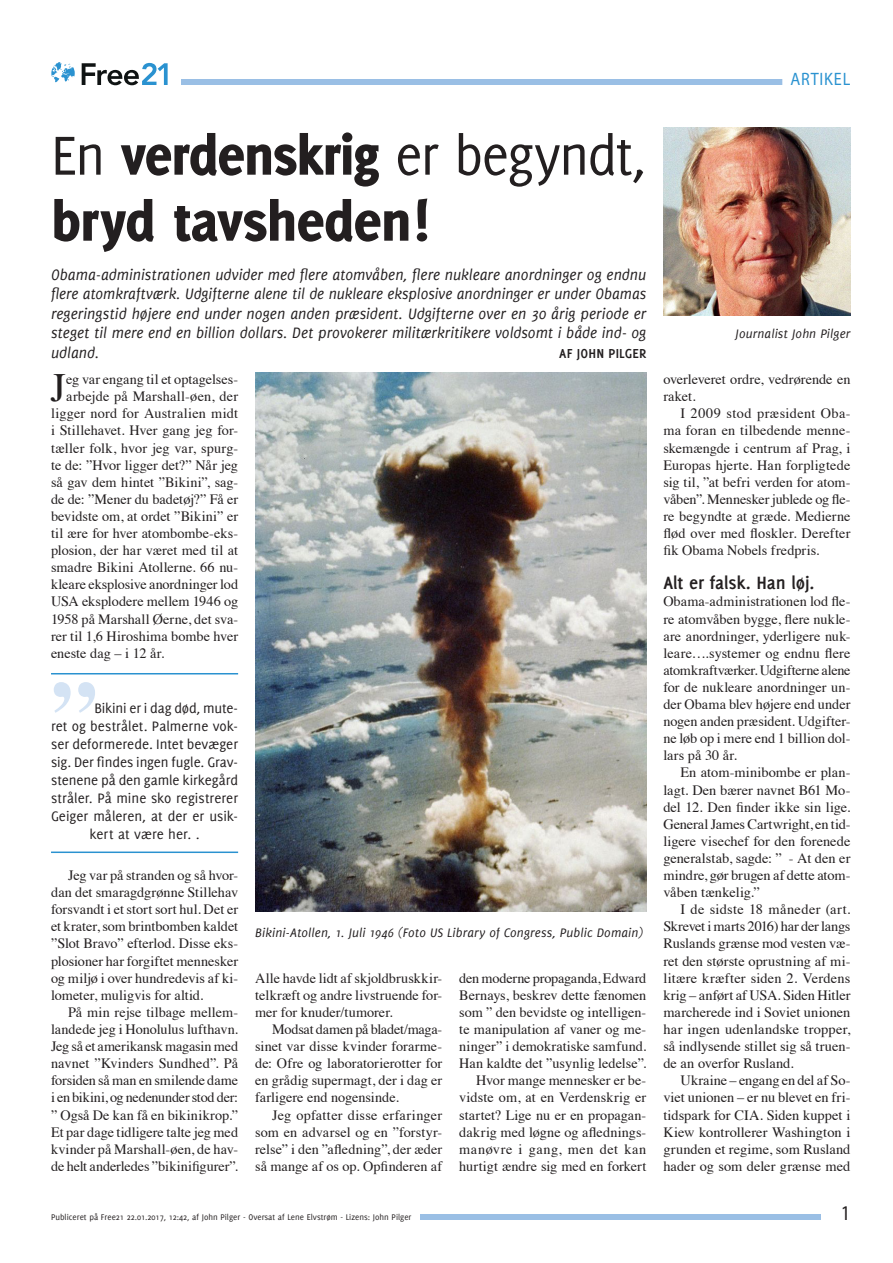
<style>
.page{position:relative;width:893px;height:1263px;background:#fff}
.page>*{position:absolute;margin:0;border:0;box-sizing:border-box;transform-origin:0 0}
.Zitat_neu{font:700 91.5px "Times";color:#d4e3f4}
.Subheadline{font:800 60px/66px "Delicious";letter-spacing:-.01em;color:#231f20;scale:.96 1}
.t1{font:40.05px "Times";color:#231f20}
.t2{font:21px "Myriad Pro";color:#231f20;scale:.9 1}
.Zwischenüberschrift{font:700 19.5px "Delicious";letter-spacing:-.005em;color:#231f20}
.Seitenrubrik{font:18px "Myriad Pro";letter-spacing:.05em;color:#2a92d0;scale:.9 1}
.Subheadline-2{font:italic 16.5px/19.5px "Delicious";color:#231f20;text-align:justify}
.Zitat_neu-2{font:15px "Delicious";color:#231f20}
.t3{font:14.25px/17.1px "Times";color:#231f20;text-align:justify}
.Subheadline-3{font:700 14.25px "Delicious";letter-spacing:.01em;color:#231f20}
.Bildunterschrift{font:italic 13.5px "Delicious";letter-spacing:.01em;color:#231f20}
.Statuszeile_Deliciou{font:9px "Delicious";color:#231f20}
.s1{font-weight:400}
</style>
<div class="page">
<div style="left:181px;top:79px;width:669px;height:6px;background:#9abfe5"></div>
<div style="left:55px;top:1214px;width:766px;height:6px;background:#9abfe5"></div>
<div style="left:43px;top:1212px;width:377px;height:12px;background:#fff"></div>
<div style="left:782px;top:74px;width:77px;height:15px;background:#fff"></div>
<svg style="left:82px;top:63px;width:86px;height:22px"></svg>
<svg style="left:51px;top:62px;width:24px;height:20px"></svg>
<hr style="left:51px;top:673px;width:187px;height:1px;background:#2a92d0">
<hr style="left:51px;top:851px;width:187px;height:2px;background:#2a92d0">
<img style="left:663px;top:128px;width:187px;height:188px">
<img style="left:255px;top:372px;width:391px;height:540px">
<p class="Seitenrubrik" style="left:790px;top:68px;width:68px">ARTIKEL</p>
<p class="Subheadline" style="left:51px;top:121px;width:622px"><span class="s1">En</span> verdenskrig <span class="s1">er begyndt, </span>bryd tavsheden!</p>
<p class="Subheadline-2" style="left:51px;top:265px;width:597px">Obama-administrationen udvider med flere atomvåben, flere nukleare anordninger og endnu flere atomkraftværk. Udgifterne alene til de nukleare eksplosive anordninger er under Obamas regeringstid højere end under nogen anden præsident. Udgifterne over en 30 årig periode er steget til mere end en billion dollars. Det provokerer militærkritikere voldsomt i både ind- og udland.</p>
<p class="Subheadline-3" style="left:559px;top:345px;width:89px">AF JOHN PILGER</p>
<p class="t1" style="left:51px;top:350px;width:17px">J</p>
<p class="t3" style="left:66px;top:370px;width:173px">eg var engang til et optagelses-</p>
<p class="t3" style="left:66px;top:387px;width:173px">arbejde på Marshall-øen, der</p>
<p class="t3" style="left:51px;top:404px;width:189px">ligger nord for Australien midt</p>
<p class="t3" style="left:51px;top:421px;width:189px">i Stillehavet. Hver gang jeg for-</p>
<p class="t3" style="left:51px;top:438px;width:189px">tæller folk, hvor jeg var, spurg-</p>
<p class="t3" style="left:51px;top:455px;width:189px">te de: ”Hvor ligger det?” Når jeg</p>
<p class="t3" style="left:51px;top:472px;width:189px">så gav dem hintet ”Bikini”, sag-</p>
<p class="t3" style="left:51px;top:489px;width:189px">de de: ”Mener du badetøj?” Få er</p>
<p class="t3" style="left:51px;top:506px;width:189px">bevidste om, at ordet ”Bikini” er</p>
<p class="t3" style="left:51px;top:523px;width:189px">til ære for hver atombombe-eks-</p>
<p class="t3" style="left:51px;top:541px;width:189px">plosion, der har været med til at</p>
<p class="t3" style="left:51px;top:558px;width:189px">smadre Bikini Atollerne. 66 nu-</p>
<p class="t3" style="left:51px;top:575px;width:189px">kleare eksplosive anordninger lod</p>
<p class="t3" style="left:51px;top:592px;width:189px">USA eksplodere mellem 1946 og</p>
<p class="t3" style="left:51px;top:609px;width:189px">1958 på Marshall Øerne, det sva-</p>
<p class="t3" style="left:51px;top:626px;width:189px">rer til 1,6 Hiroshima bombe hver</p>
<p class="t3" style="left:51px;top:643px;width:115px">eneste dag – i 12 år.</p>
<p class="Zitat_neu" style="left:51px;top:578px;width:47px">„</p>
<p class="Zitat_neu-2" style="left:94px;top:699px;width:145px">Bikini er i dag død, mute-</p>
<p class="Zitat_neu-2" style="left:51px;top:717px;width:189px">ret og bestrålet. Palmerne vok-</p>
<p class="Zitat_neu-2" style="left:51px;top:735px;width:189px">ser deformerede. Intet bevæger</p>
<p class="Zitat_neu-2" style="left:51px;top:753px;width:189px">sig. Der findes ingen fugle. Grav-</p>
<p class="Zitat_neu-2" style="left:51px;top:771px;width:189px">stenene på den gamle kirkegård</p>
<p class="Zitat_neu-2" style="left:51px;top:789px;width:189px">stråler. På mine sko registrerer</p>
<p class="Zitat_neu-2" style="left:51px;top:807px;width:189px">Geiger måleren, at der er usik-</p>
<p class="Zitat_neu-2" style="left:90px;top:825px;width:112px">kert at være her. .</p>
<p class="t3" style="left:51px;top:865px;width:189px;text-indent:17px">Jeg var på stranden og så hvor&shy;dan det smaragdgrønne Stillehav forsvandt i et stort sort hul. Det er et krater, som brintbomben kaldet ”Slot Bravo” efterlod. Disse eks&shy;plosioner har forgiftet mennesker og miljø i over hundredevis af ki&shy;lometer, muligvis for altid.</p>
<p class="t3" style="left:51px;top:1002px;width:189px;text-indent:17px">På min rejse tilbage mellem&shy;landede jeg i Honolulus lufthavn.<br>Jeg så et amerikansk magasin med navnet ”Kvinders Sundhed”. På forsiden så man en smilende dame i en bikini, og nedenunder stod der: ” Også De kan få en bikinikrop.” Et par dage tidligere talte jeg med kvinder på Marshall-øen, de hav&shy;de helt anderledes ”bikinifigurer”.</p>
<p class="Bildunterschrift" style="left:255px;top:925px;width:389px">Bikini-Atollen, 1. Juli 1946 (Foto US Library of Congress, Public Domain)</p>
<p class="t3" style="left:255px;top:968px;width:189px">Alle havde lidt af skjoldbruskkir&shy;telkræft og andre livstruende for&shy;mer for knuder/tumorer.</p>
<p class="t3" style="left:255px;top:1019px;width:189px;text-indent:17px">Modsat damen på bladet/maga&shy;sinet var disse kvinder forarme&shy;de: Ofre og laboratorierotter for en grådig supermagt, der i dag er farligere end nogensinde.</p>
<p class="t3" style="left:255px;top:1105px;width:189px;text-indent:17px">Jeg opfatter disse erfaringer som en advarsel og en ”forstyr&shy;relse” i den ”afledning”, der æder så mange af os op. Opfinderen af</p>
<p class="t3" style="left:459px;top:968px;width:189px">den moderne propaganda, Edward Bernays, beskrev dette fænomen som ” den bevidste og intelligen&shy;te manipulation af vaner og me&shy;ninger” i demokratiske samfund.<br>Han kaldte det ”usynlig ledelse”.</p>
<p class="t3" style="left:459px;top:1071px;width:189px;text-indent:17px">Hvor mange mennesker er be&shy;vidste om, at en Verdenskrig er startet? Lige nu er en propagan&shy;dakrig med løgne og aflednings&shy;manøvre i gang, men det kan hurtigt ændre sig med en forkert</p>
<p class="Bildunterschrift" style="left:736px;top:326px;width:116px">Journalist John Pilger</p>
<p class="t3" style="left:663px;top:370px;width:189px">overleveret ordre, vedrørende en raket.</p>
<p class="t3" style="left:663px;top:404px;width:189px;text-indent:17px">I 2009 stod præsident Oba&shy;ma foran en tilbedende menne&shy;skemængde i centrum af Prag, i Europas hjerte. Han forpligtede sig til, ”at befri verden for atom&shy;våben”. Mennesker jublede og fle&shy;re begyndte at græde. Medierne flød over med floskler. Derefter fik Obama Nobels fredpris.</p>
<p class="Zwischenüberschrift" style="left:663px;top:571px;width:153px">Alt er falsk. Han løj.</p>
<p class="t3" style="left:663px;top:592px;width:189px">Obama-administrationen lod fle&shy;re atomvåben bygge, flere nukle&shy;are anordninger, yderligere nuk&shy;leare….systemer og endnu flere atomkraftværker. Udgifterne alene for de nukleare anordninger un&shy;der Obama blev højere end under nogen anden præsident. Udgifter&shy;ne løb op i mere end 1 billion dol&shy;lars på 30 år.</p>
<p class="t3" style="left:663px;top:763px;width:189px;text-indent:17px">En atom-minibombe er plan&shy;lagt. Den bærer navnet B61 Mo&shy;del 12. Den finder ikke sin lige.<br>General James Cartwright, en tid&shy;ligere visechef for den forenede generalstab, sagde: ” - At den er mindre, gør brugen af dette atom&shy;våben tænkelig.”</p>
<p class="t3" style="left:663px;top:900px;width:189px;text-indent:17px">I de sidste 18 måneder (art.<br>Skrevet i marts 2016) har der langs Ruslands grænse mod vesten væ&shy;ret den største oprustning af mi&shy;litære kræfter siden 2. Verdens krig – anført af USA. Siden Hitler marcherede ind i Soviet unionen har ingen udenlandske tropper, så indlysende stillet sig så truen&shy;de an overfor Rusland.</p>
<p class="t3" style="left:663px;top:1071px;width:189px;text-indent:17px">Ukraine – engang en del af So&shy;viet unionen – er nu blevet en fri&shy;tidspark for CIA. Siden kuppet i Kiew kontrollerer Washington i grunden et regime, som Rusland hader og som deler grænse med</p>
<p class="Statuszeile_Deliciou" style="left:51px;top:1212px;width:362px">Publiceret på Free21 22.01.2017, 12:42, af John Pilger - Oversat af Lene Elvstrøm - Lizens: John Pilger</p>
<p class="t2" style="left:841px;top:1200px;width:12px">1</p>
</div>
